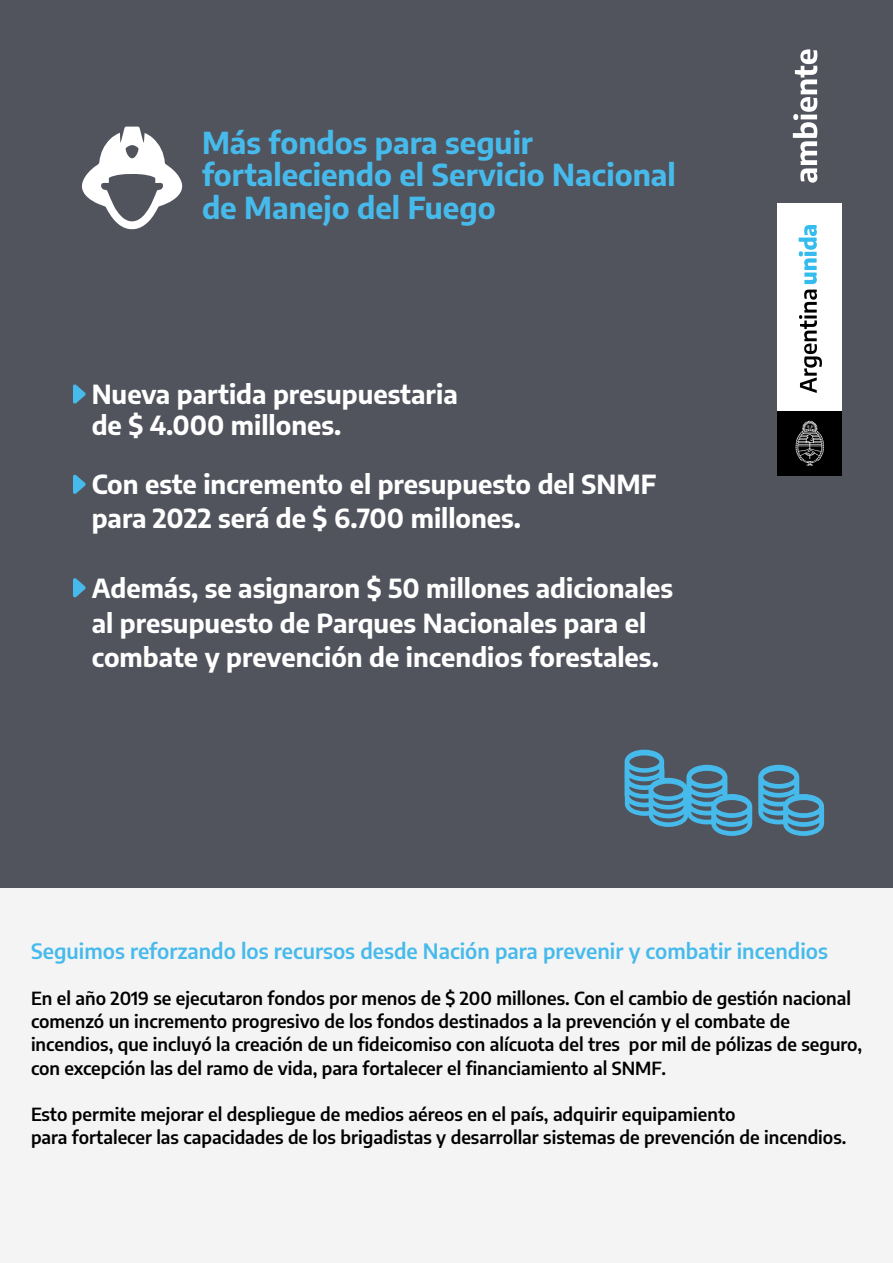
<style>
.page{position:relative;width:893px;height:1263px;background:#fff}
.page>*{position:absolute;margin:0;border:0;box-sizing:border-box;transform-origin:0 0}
.t1{font:700 29.7px/32.5px "Encode Sans";color:#47baec}
.t2{font:700 25.8px/34px "Encode Sans";color:#fff}
.t3{font:600 20.85px "Encode Sans";color:#47baec}
.t4{font:600 17.7px/23.1px "Encode Sans";color:#000}
</style>
<div class="page">
<div style="left:0;top:887px;width:893px;height:376px;background:#f4f4f4"></div>
<div style="left:0;top:0;width:893px;height:887px;background:#51545d"></div>
<div style="left:777px;top:203px;width:65px;height:209px;background:#fff"></div>
<div style="left:777px;top:411px;width:65px;height:64px;background:#000"></div>
<svg style="left:799px;top:290px;width:23px;height:103px"></svg>
<svg style="left:799px;top:225px;width:18px;height:59px"></svg>
<svg style="left:796px;top:421px;width:28px;height:45px"></svg>
<svg style="left:793px;top:49px;width:24px;height:134px"></svg>
<svg style="left:82px;top:127px;width:101px;height:103px"></svg>
<svg style="left:758px;top:765px;width:66px;height:71px"></svg>
<svg style="left:625px;top:749px;width:127px;height:87px"></svg>
<svg style="left:73px;top:384px;width:13px;height:20px"></svg>
<svg style="left:73px;top:474px;width:13px;height:20px"></svg>
<svg style="left:73px;top:578px;width:13px;height:20px"></svg>
<h1 class="t1" style="left:202px;top:124px;width:475px">Más fondos para seguir fortaleciendo el Servicio Nacional de Manejo del Fuego</h1>
<h2 class="t2" style="left:92px;top:377px;width:368px;line-height:31.3px">Nueva partida presupuestaria de $ 4.000 millones.</h2>
<h2 class="t2" style="left:92px;top:466px;width:566px">Con este incremento el presupuesto del SNMF para 2022 será de $ 6.700 millones.</h2>
<h2 class="t2" style="left:92px;top:570px;width:583px">Además, se asignaron $ 50 millones adicionales al presupuesto de Parques Nacionales para el combate y prevención de incendios forestales.</h2>
<p class="t3" style="left:31px;top:936px;width:798px">Seguimos reforzando los recursos desde Nación para prevenir y combatir incendios</p>
<p class="t4" style="left:31px;top:986px;width:833px">En el año 2019 se ejecutaron fondos por menos de $ 200 millones. Con el cambio de gestión nacional comenzó un incremento progresivo de los fondos destinados a la prevención y el combate de incendios, que incluyó la creación de un fideicomiso con alícuota del tres por mil de pólizas de seguro, con excepción las del ramo de vida, para fortalecer el financiamiento al SNMF.</p>
<p class="t4" style="left:31px;top:1102px;width:817px">Esto permite mejorar el despliegue de medios aéreos en el país, adquirir equipamiento<br>para fortalecer las capacidades de los brigadistas y desarrollar sistemas de prevención de incendios.</p>
</div>
